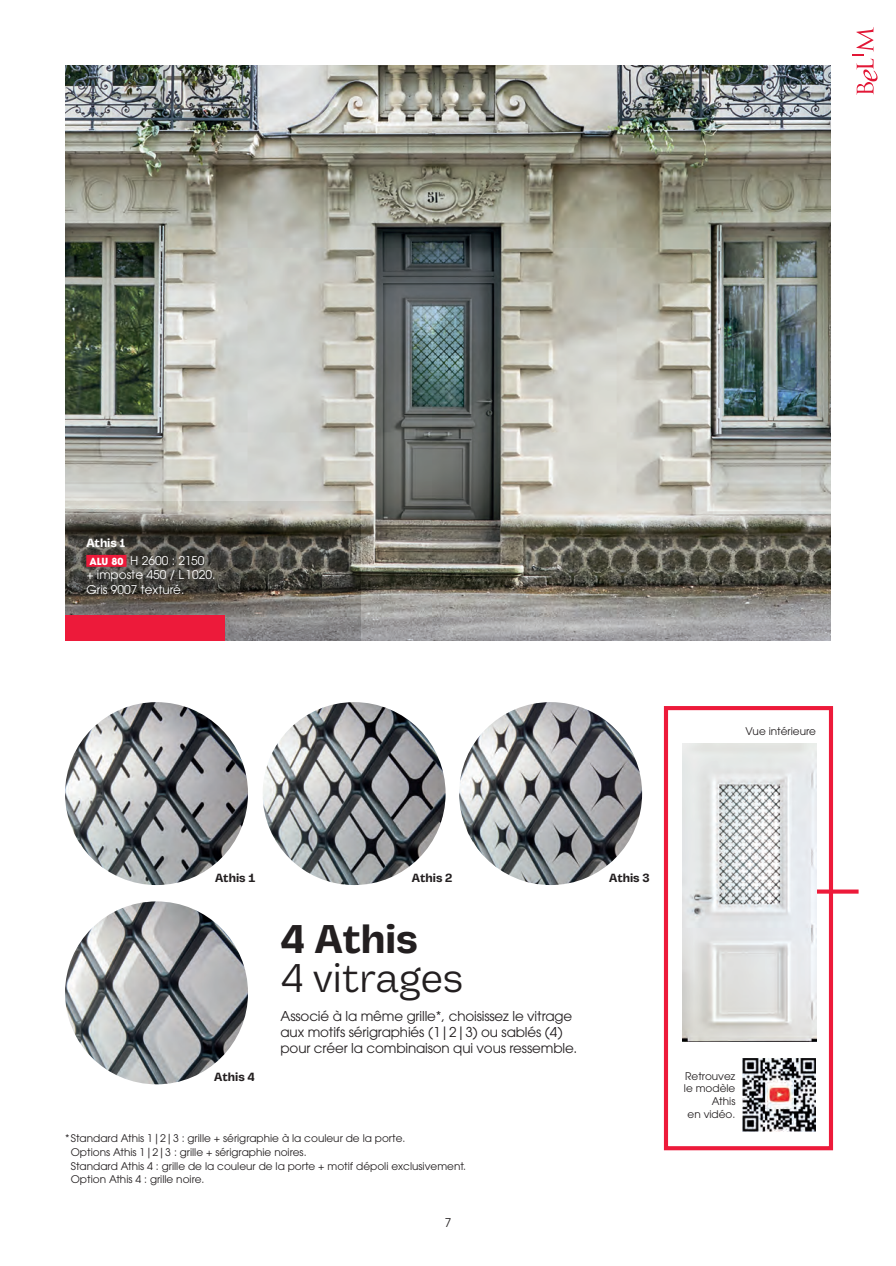
<style>
.page{position:relative;width:896px;height:1266px;background:#fff}
.page>*{position:absolute;margin:0;border:0;box-sizing:border-box;transform-origin:0 0}
.t1{font:40.5px "Vastago Grotesk";color:#231f20}
.t2{font:700 40.5px "Vastago Grotesk";color:#231f20}
.t3{font:13.5px/16.2px "ITC Avant Garde Pro";letter-spacing:-.01em;color:#231f20}
.t4{font:12px/14.2px "ITC Avant Garde Pro";color:#fff}
.t5{font:700 12px "Vastago Grotesk";color:#231f20}
.t6{font:700 12px "Vastago Grotesk";color:#fff}
.t7{font:12px "ITC Avant Garde Pro";color:#231f20}
.t8{font:10.5px/13.5px "ITC Avant Garde Pro";color:#231f20}
.s1{font-weight:700;font-size:9.75px}
</style>
<div class="page">
<img style="left:65px;top:65px;width:765px;height:575px">
<svg style="left:65px;top:501px;width:296px;height:139px;background:#68655f"></svg>
<svg style="left:852px;top:27px;width:25px;height:68px"></svg>
<div style="left:86px;top:555px;width:40px;height:11px;background:#ed1a3a"></div>
<div style="left:65px;top:615px;width:159px;height:25px;background:#ed1a3a"></div>
<img style="left:65px;top:702px;width:183px;height:183px;border-radius:91px">
<img style="left:459px;top:702px;width:183px;height:183px;border-radius:91px">
<img style="left:262px;top:702px;width:183px;height:183px;border-radius:91px">
<img style="left:65px;top:901px;width:183px;height:183px;border-radius:91px">
<svg style="left:815px;top:889px;width:43px;height:4px"></svg>
<div style="left:663px;top:706px;width:169px;height:444px;border:4px solid #ed1a3a"></div>
<img style="left:682px;top:743px;width:133px;height:297px">
<img style="left:742px;top:1058px;width:73px;height:73px">
<p class="t6" style="left:86px;top:535px;width:40px">Athis 1</p>
<p class="t4" style="left:86px;top:553px;width:130px"><span class="s1">ALU 80</span> H 2600 : 2150<br>+ imposte 450 / L1020.<br>Gris 9007 texturé.</p>
<p class="t8" style="left:745px;top:724px;width:72px">Vue intérieure</p>
<p class="t5" style="left:215px;top:870px;width:42px">Athis 1</p>
<p class="t5" style="left:412px;top:870px;width:42px">Athis 2</p>
<p class="t5" style="left:609px;top:870px;width:42px">Athis 3</p>
<p class="t5" style="left:214px;top:1069px;width:42px">Athis 4</p>
<h1 class="t2" style="left:280px;top:914px;width:139px">4 Athis</h1>
<h1 class="t1" style="left:280px;top:953px;width:184px">4 vitrages</h1>
<p class="t3" style="left:280px;top:1007px;width:298px">Associé à la même grille*, choisissez le vitrage aux motifs sérigraphiés (1|2|3) ou sablés (4) pour créer la combinaison qui vous ressemble.</p>
<p class="t8" style="left:71px;top:1131px;width:397px;text-indent:-6px">* Standard Athis 1|2|3 : grille + sérigraphie à la couleur de la porte.<br>Options Athis 1|2|3 : grille + sérigraphie noires.<br>Standard Athis 4 : grille de la couleur de la porte + motif dépoli exclusivement.<br>Option Athis 4 : grille noire.</p>
<p class="t7" style="left:444px;top:1214px;width:8px">7</p>
<p class="t8" style="left:683px;top:1069px;width:53px;line-height:12.8px;text-align:right">Retrouvez le modèle<br>Athis<br>en vidéo.</p>
</div>
